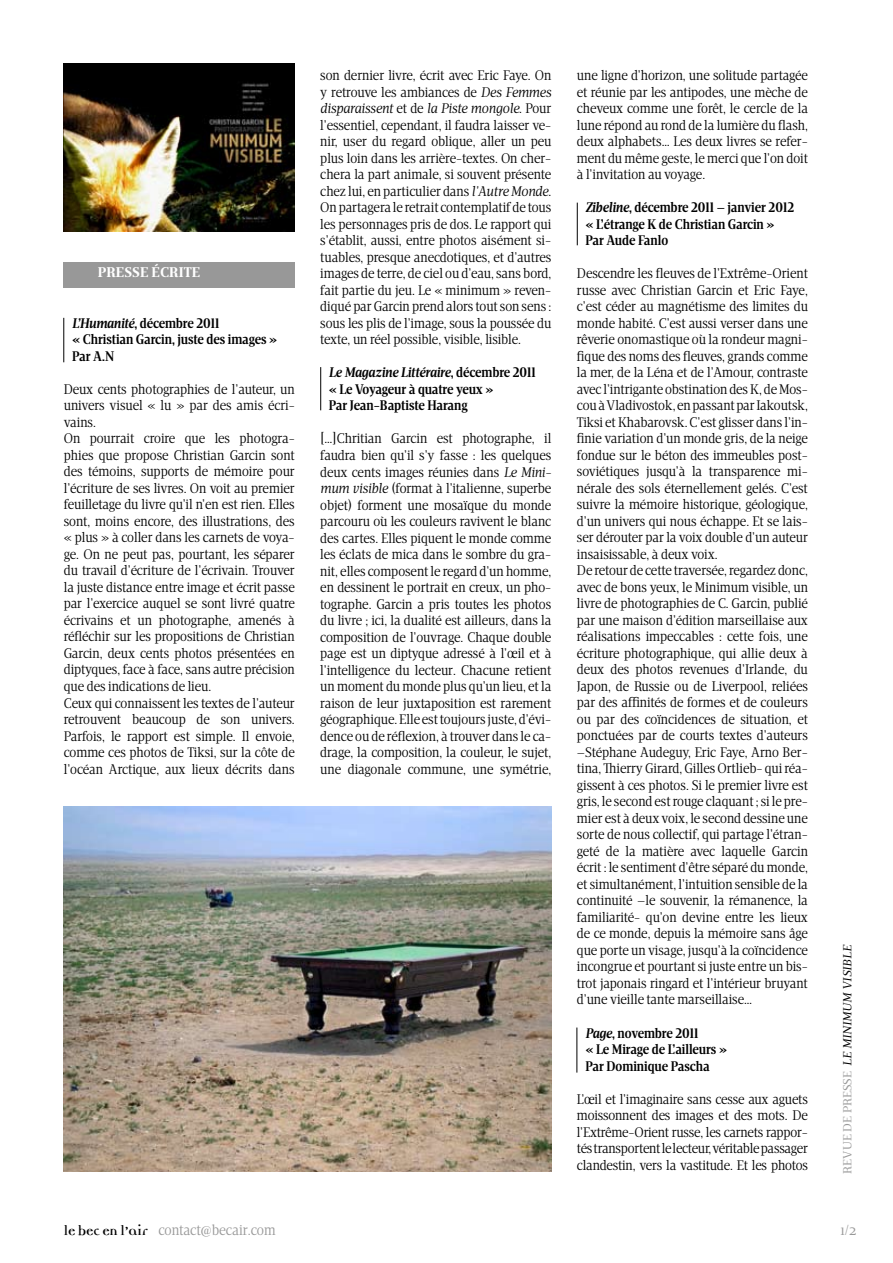
<style>
.page{position:relative;width:893px;height:1263px;background:#fff}
.page>*{position:absolute;margin:0;border:0;box-sizing:border-box;transform-origin:0 0}
.t1{font:700 18px "Apud";color:#fff}
.t2{font:15px "Apud";letter-spacing:-.01em;color:#989898}
.t3{font:italic 15px "Apud";color:#000}
.t4{font:14.25px/16.5px "Apud";color:#000;text-align:justify}
.t5{font:700 14.25px/16.5px "Apud";color:#000}
.s1{font-style:italic}
.s2{font-style:normal;color:#989898}
.s3{font-family:"Democratica";font-weight:700;color:#000}
</style>
<div class="page">
<div style="left:64px;top:262px;width:231px;height:25px;background:#989898"></div>
<hr style="left:63px;top:318px;width:1px;height:44px;background:#000">
<hr style="left:320px;top:367px;width:1px;height:43px;background:#000">
<hr style="left:577px;top:203px;width:1px;height:42px;background:#000">
<img style="left:64px;top:64px;width:231px;height:168px">
<img style="left:64px;top:806px;width:487px;height:365px">
<hr style="left:576px;top:1027px;width:1px;height:45px;background:#000">
<p class="t1" style="left:98px;top:260px;width:104px">presse écrite</p>
<p class="t5" style="left:72px;top:315px;width:207px"><span class="s1">L’Humanité</span>, décembre 2011<br>« Christian Garcin, juste des images »<br>Par A.N</p>
<p class="t4" style="left:64px;top:381px;width:233px;text-align:left">Deux cents photographies de l’auteur, un univers visuel « lu » par des amis écri&shy;vains.<br>On pourrait croire que les photogra&shy;phies que propose Christian Garcin sont des témoins, supports de mémoire pour l’écriture de ses livres. On voit au premier feuilletage du livre qu’il n’en est rien. Elles sont, moins encore, des illustrations, des « plus » à coller dans les carnets de voya&shy;ge. On ne peut pas, pourtant, les séparer du travail d’écriture de l’écrivain. Trouver la juste distance entre image et écrit passe par l’exercice auquel se sont livré quatre écrivains et un photographe, amenés à réfléchir sur les propositions de Christian Garcin, deux cents photos présentées en diptyques, face à face, sans autre précision que des indications de lieu.<br>Ceux qui connaissent les textes de l’auteur retrouvent beaucoup de son univers.<br>Parfois, le rapport est simple. Il envoie, comme ces photos de Tiksi, sur la côte de l’océan Arctique, aux lieux décrits dans</p>
<p class="t4" style="left:320px;top:67px;width:233px">son dernier livre, écrit avec Eric Faye. On y retrouve les ambiances de <span class="s1">Des Femmes disparaissent</span> et de <span class="s1">la Piste mongole</span>. Pour l’essentiel, cependant, il faudra laisser ve&shy;nir, user du regard oblique, aller un peu plus loin dans les arrière-textes. On cher&shy;chera la part animale, si souvent présente chez lui, en particulier dans <span class="s1">l’Autre Monde</span>.<br>On partagera le retrait contemplatif de tous les personnages pris de dos. Le rapport qui s’établit, aussi, entre photos aisément si&shy;tuables, presque anecdotiques, et d’autres images de terre, de ciel ou d’eau, sans bord, fait partie du jeu. Le « minimum » reven&shy;diqué par Garcin prend alors tout son sens: sous les plis de l’image, sous la poussée du texte, un réel possible, visible, lisible.</p>
<p class="t5" style="left:329px;top:364px;width:208px"><span class="s1">Le Magazine Littéraire</span>, décembre 2011 « Le Voyageur à quatre yeux »<br>Par Jean-Baptiste Harang</p>
<p class="t4" style="left:320px;top:431px;width:233px">[…]Chritian Garcin est photographe, il faudra bien qu’il s’y fasse : les quelques deux cents images réunies dans <span class="s1">Le Mini&shy;mum visible</span> (format à l’italienne, superbe objet) forment une mosaïque du monde parcouru où les couleurs ravivent le blanc des cartes. Elles piquent le monde comme les éclats de mica dans le sombre du gra&shy;nit, elles composent le regard d’un homme, en dessinent le portrait en creux, un pho&shy;tographe. Garcin a pris toutes les photos du livre ; ici, la dualité est ailleurs, dans la composition de l’ouvrage. Chaque double page est un diptyque adressé à l’œil et à l’intelligence du lecteur. Chacune retient un moment du monde plus qu’un lieu, et la raison de leur juxtaposition est rarement géographique. Elle est toujours juste, d’évi&shy;dence ou de réflexion, à trouver dans le ca&shy;drage, la composition, la couleur, le sujet, une diagonale commune, une symétrie,</p>
<p class="t4" style="left:577px;top:67px;width:233px">une ligne d’horizon, une solitude partagée et réunie par les antipodes, une mèche de cheveux comme une forêt, le cercle de la lune répond au rond de la lumière du flash, deux alphabets… Les deux livres se refer&shy;ment du même geste, le merci que l’on doit à l’invitation au voyage.</p>
<p class="t5" style="left:585px;top:199px;width:210px"><span class="s1">Zibeline</span>, décembre 2011 – janvier 2012 « L’étrange K de Christian Garcin »<br>Par Aude Fanlo</p>
<p class="t4" style="left:577px;top:265px;width:233px;text-align:left">Descendre les fleuves de l’Extrême-Orient russe avec Christian Garcin et Eric Faye, c’est céder au magnétisme des limites du monde habité. C’est aussi verser dans une rêverie onomastique où la rondeur magni&shy;fique des noms des fleuves, grands comme la mer, de la Léna et de l’Amour, contraste avec l’intrigante obstination des K, de Mos&shy;cou à Vladivostok, en passant par Iakoutsk, Tiksi et Khabarovsk. C’est glisser dans l’in&shy;finie variation d’un monde gris, de la neige fondue sur le béton des immeubles post&shy;soviétiques jusqu’à la transparence mi&shy;nérale des sols éternellement gelés. C’est suivre la mémoire historique, géologique, d’un univers qui nous échappe. Et se lais&shy;ser dérouter par la voix double d’un auteur insaisissable, à deux voix.<br>De retour de cette traversée, regardez donc, avec de bons yeux, le Minimum visible, un livre de photographies de C. Garcin, publié par une maison d’édition marseillaise aux réalisations impeccables : cette fois, une écriture photographique, qui allie deux à deux des photos revenues d’Irlande, du Japon, de Russie ou de Liverpool, reliées par des affinités de formes et de couleurs ou par des coïncidences de situation, et ponctuées par de courts textes d’auteurs –Stéphane Audeguy, Eric Faye, Arno Ber&shy;tina, Thierry Girard, Gilles Ortlieb- qui réa&shy;gissent à ces photos. Si le premier livre est gris, le second est rouge claquant; si le pre&shy;mier est à deux voix, le second dessine une sorte de nous collectif, qui partage l’étran&shy;geté de la matière avec laquelle Garcin écrit : le sentiment d’être séparé du monde, et simultanément, l’intuition sensible de la continuité –le souvenir, la rémanence, la familiarité- qu’on devine entre les lieux de ce monde, depuis la mémoire sans âge que porte un visage, jusqu’à la coïncidence incongrue et pourtant si juste entre un bis&shy;trot japonais ringard et l’intérieur bruyant d’une vieille tante marseillaise…</p>
<p class="t5" style="left:585px;top:1024px;width:143px"><span class="s1">Page</span>, novembre 2011<br>« Le Mirage de L’ailleurs »<br>Par Dominique Pascha</p>
<p class="t4" style="left:577px;top:1090px;width:233px">L’œil et l’imaginaire sans cesse aux aguets moissonnent des images et des mots. De l’Extrême-Orient russe, les carnets rappor&shy;tés transportent le lecteur, véritable passager clandestin, vers la vastitude. Et les photos</p>
<p class="t3" style="left:838px;top:1174px;width:230px;rotate:-90deg"><span class="s2">revue de presse</span> le minimum visible</p>
<p class="t2" style="left:64px;top:1222px;width:213px"><span class="s3">le bec en l’air</span> contact@becair.com</p>
<p class="t2" style="left:840px;top:1222px;width:17px">1/2</p>
</div>
